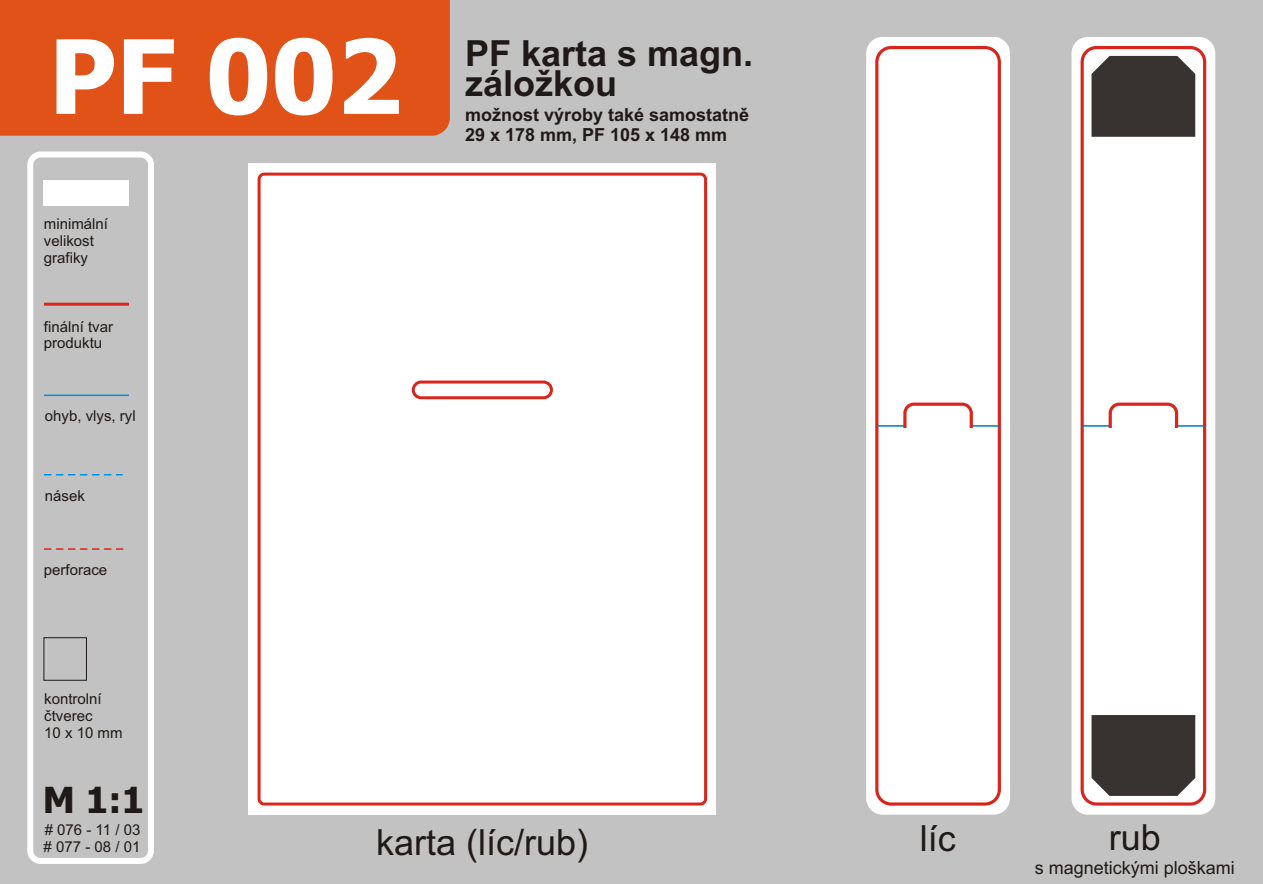
<style>
.page{position:relative;width:1263px;height:884px;background:#fff}
.page>*{position:absolute;margin:0;border:0;box-sizing:border-box;transform-origin:0 0}
.t1{font:700 102.6px "Tahoma";color:#fff}
.t2{font:700 36px/30.2px "Arial";color:#1f1a17}
.t3{font:36px "Arial";color:#1f1a17}
.t4{font:700 36px "Tahoma";color:#1f1a17}
.t5{font:700 18px "Arial";color:#1f1a17}
.t6{font:18px "Arial";color:#1f1a17}
.t7{font:15px/16.8px "Arial";color:#1f1a17}
</style>
<div class="page">
<div style="left:0;top:0;width:1263px;height:883px;background:#c2c2c2"></div>
<div style="left:0;top:0;width:450px;height:136px;background:#e05217"></div>
<div style="left:44px;top:181px;width:85px;height:25px;background:#fff"></div>
<hr style="left:44px;top:302px;width:85px;height:3px;background:#d9261c">
<div style="left:27px;top:151px;width:127px;height:712px;border:6px solid #fff;border-radius:10px"></div>
<div style="left:44px;top:637px;width:43px;height:43px;border:1px solid #1f1a17"></div>
<hr style="left:44px;top:394px;width:85px;height:2px;background:#0094de">
<svg style="left:44px;top:474px;width:79px;height:1px"></svg>
<svg style="left:44px;top:548px;width:79px;height:1px"></svg>
<div style="left:248px;top:163px;width:468px;height:651px;background:#fff"></div>
<div style="left:258px;top:172px;width:449px;height:633px;border:3px solid #d9261c;border-radius:5px"></div>
<svg style="left:411px;top:380px;width:142px;height:20px"></svg>
<div style="left:866px;top:37px;width:144px;height:777px;background:#fff;border-radius:16px"></div>
<div style="left:875px;top:46px;width:126px;height:759px;border:3px solid #d9261c;border-radius:14px"></div>
<svg style="left:877px;top:401px;width:122px;height:30px"></svg>
<div style="left:1071px;top:37px;width:144px;height:777px;background:#fff;border-radius:16px"></div>
<div style="left:1080px;top:46px;width:126px;height:759px;border:3px solid #d9261c;border-radius:14px"></div>
<svg style="left:1082px;top:401px;width:122px;height:30px"></svg>
<div style="left:1091px;top:56px;width:104px;height:81px;background:#383330"></div>
<div style="left:1091px;top:715px;width:104px;height:80px;background:#383330"></div>
<h1 class="t1" style="left:49px;top:35px;width:354px">PF 002</h1>
<p class="t7" style="left:44px;top:217px;width:66px">minimální velikost grafiky</p>
<p class="t7" style="left:44px;top:319px;width:71px">finální tvar produktu</p>
<p class="t7" style="left:45px;top:408px;width:92px">ohyb, vlys, ryl</p>
<p class="t7" style="left:45px;top:488px;width:42px">násek</p>
<p class="t7" style="left:44px;top:562px;width:65px">perforace</p>
<p class="t7" style="left:44px;top:691px;width:80px">kontrolní čtverec<br>10 x 10 mm</p>
<h2 class="t2" style="left:465px;top:42px;width:290px">PF karta s magn. záložkou</h2>
<p class="t5" style="left:465px;top:107px;width:286px">možnost výroby také samostatně</p>
<p class="t5" style="left:465px;top:127px;width:264px">29 x 178 mm, PF 105 x 148 mm</p>
<h2 class="t4" style="left:43px;top:785px;width:103px">M 1:1</h2>
<p class="t7" style="left:44px;top:838px;width:98px"># 077 - 08 / 01</p>
<p class="t7" style="left:45px;top:822px;width:97px"># 076 - 11 / 03</p>
<h2 class="t3" style="left:376px;top:828px;width:214px">karta (líc/rub)</h2>
<h2 class="t3" style="left:920px;top:823px;width:37px">líc</h2>
<h2 class="t3" style="left:1109px;top:823px;width:54px">rub</h2>
<p class="t6" style="left:1035px;top:860px;width:202px">s magnetickými ploškami</p>
</div>
